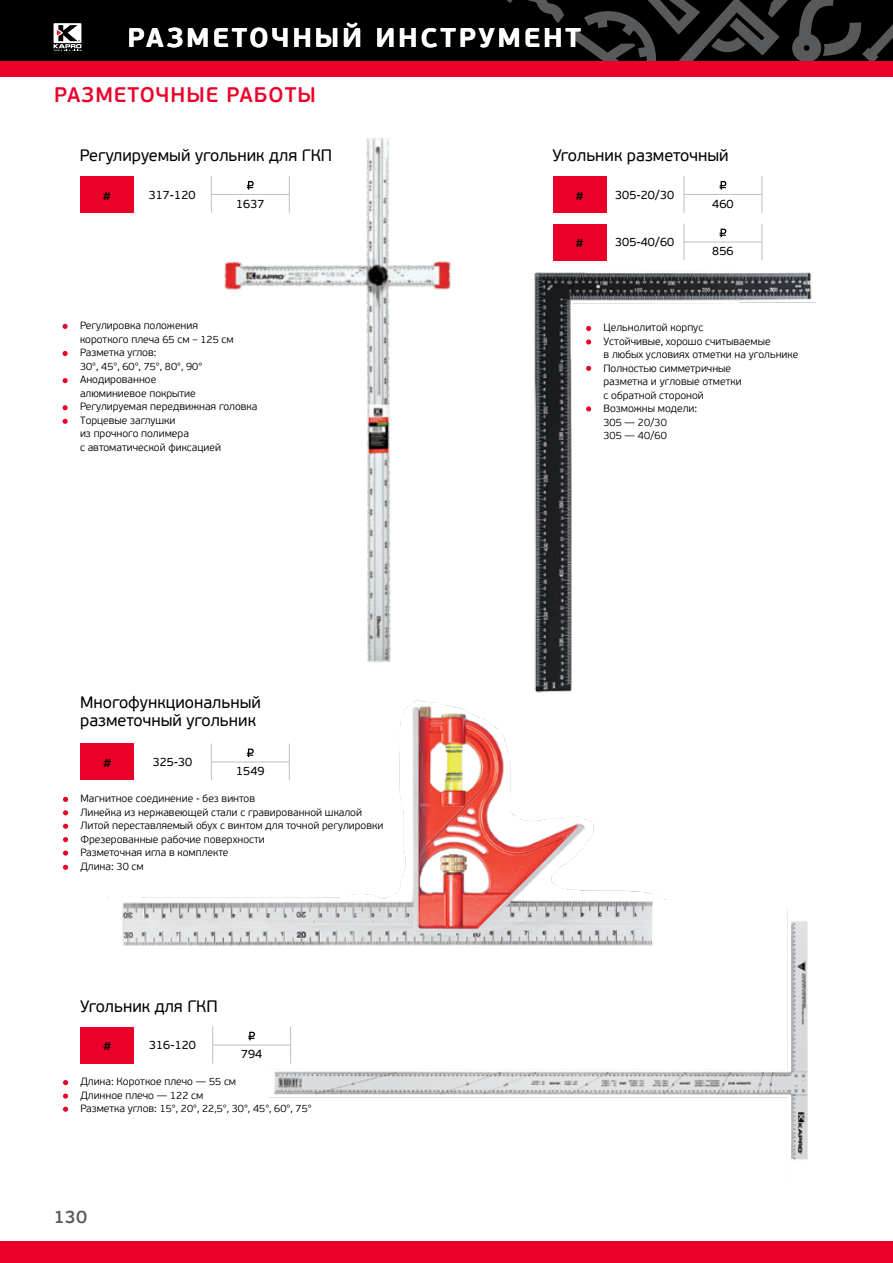
<style>
.page{position:relative;width:893px;height:1263px;background:#fff}
.page>*{position:absolute;margin:0;border:0;box-sizing:border-box;transform-origin:0 0}
.t1{font:700 27px "PF Beau Sans Pro";letter-spacing:.1em;color:#fff}
.t2{font:600 21px "PF Beau Sans Pro";letter-spacing:.05em;color:#eb0029}
.t3{font:600 18px "PF Beau Sans Pro";color:#58595b}
.t4{font:16.5px/18px "PF Beau Sans Pro";color:#000}
.t5{font:700 13.5px "PF Beau Sans Pro";color:#000}
.t6{font:12px "PF Beau Sans Pro";color:#000}
.t7{font:300 10.5px/13.5px "PF Beau Sans Pro";color:#000}
</style>
<div class="page">
<div style="left:0;top:1242px;width:893px;height:21px;background:#eb0029"></div>
<div style="left:0;top:0;width:893px;height:62px;background:#000"></div>
<div style="left:54px;top:23px;width:27px;height:20px;background:#fff"></div>
<svg style="left:54px;top:25px;width:29px;height:26px"></svg>
<svg style="left:506px;top:0;width:58px;height:23px"></svg>
<svg style="left:570px;top:0;width:323px;height:61px"></svg>
<div style="left:0;top:61px;width:893px;height:16px;background:#eb0029"></div>
<img style="left:534px;top:272px;width:281px;height:421px">
<img style="left:268px;top:909px;width:540px;height:251px">
<img style="left:224px;top:138px;width:227px;height:525px">
<img style="left:107px;top:699px;width:563px;height:258px">
<div style="left:553px;top:176px;width:53px;height:37px;background:#eb0029"></div>
<div style="left:553px;top:224px;width:53px;height:36px;background:#eb0029"></div>
<div style="left:80px;top:176px;width:54px;height:37px;background:#eb0029"></div>
<div style="left:81px;top:743px;width:53px;height:37px;background:#eb0029"></div>
<div style="left:81px;top:1027px;width:53px;height:36px;background:#eb0029"></div>
<svg style="left:247px;top:181px;width:7px;height:9px"></svg>
<svg style="left:247px;top:748px;width:7px;height:9px"></svg>
<svg style="left:720px;top:181px;width:6px;height:9px"></svg>
<svg style="left:248px;top:1032px;width:7px;height:8px"></svg>
<svg style="left:720px;top:229px;width:6px;height:8px"></svg>
<hr style="left:211px;top:194px;width:78px;height:1px;background:#bcbec0">
<hr style="left:211px;top:176px;width:1px;height:37px;background:#bcbec0">
<hr style="left:289px;top:176px;width:1px;height:37px;background:#bcbec0">
<hr style="left:211px;top:762px;width:78px;height:1px;background:#bcbec0">
<hr style="left:211px;top:743px;width:1px;height:37px;background:#bcbec0">
<hr style="left:289px;top:743px;width:1px;height:37px;background:#bcbec0">
<hr style="left:684px;top:194px;width:78px;height:1px;background:#bcbec0">
<hr style="left:684px;top:176px;width:1px;height:37px;background:#bcbec0">
<hr style="left:762px;top:176px;width:1px;height:37px;background:#bcbec0">
<hr style="left:213px;top:1045px;width:78px;height:1px;background:#bcbec0">
<hr style="left:212px;top:1027px;width:1px;height:36px;background:#bcbec0">
<hr style="left:290px;top:1027px;width:1px;height:36px;background:#bcbec0">
<hr style="left:684px;top:242px;width:78px;height:1px;background:#bcbec0">
<hr style="left:684px;top:224px;width:1px;height:36px;background:#bcbec0">
<hr style="left:762px;top:224px;width:1px;height:36px;background:#bcbec0">
<svg style="left:586px;top:326px;width:5px;height:5px"></svg>
<svg style="left:63px;top:324px;width:5px;height:5px"></svg>
<svg style="left:63px;top:405px;width:5px;height:5px"></svg>
<svg style="left:586px;top:339px;width:5px;height:6px"></svg>
<svg style="left:586px;top:366px;width:5px;height:5px"></svg>
<svg style="left:586px;top:406px;width:5px;height:5px"></svg>
<svg style="left:63px;top:419px;width:5px;height:5px"></svg>
<svg style="left:63px;top:378px;width:5px;height:5px"></svg>
<svg style="left:63px;top:351px;width:5px;height:5px"></svg>
<svg style="left:63px;top:797px;width:5px;height:5px"></svg>
<svg style="left:63px;top:824px;width:5px;height:5px"></svg>
<svg style="left:63px;top:1080px;width:5px;height:5px"></svg>
<svg style="left:63px;top:810px;width:5px;height:5px"></svg>
<svg style="left:63px;top:837px;width:5px;height:5px"></svg>
<svg style="left:63px;top:850px;width:5px;height:5px"></svg>
<svg style="left:63px;top:865px;width:5px;height:5px"></svg>
<svg style="left:63px;top:1093px;width:5px;height:5px"></svg>
<svg style="left:63px;top:1107px;width:5px;height:5px"></svg>
<h1 class="t1" style="left:128px;top:21px;width:455px">РАЗМЕТОЧНЫЙ ИНСТРУМЕНТ</h1>
<h2 class="t2" style="left:54px;top:82px;width:263px">РАЗМЕТОЧНЫЕ РАБОТЫ</h2>
<h3 class="t4" style="left:80px;top:147px;width:254px">Регулируемый угольник для ГКП</h3>
<h3 class="t4" style="left:552px;top:147px;width:178px">Угольник разметочный</h3>
<p class="t5" style="left:103px;top:187px;width:10px">#</p>
<p class="t6" style="left:149px;top:188px;width:48px">317-120</p>
<p class="t6" style="left:236px;top:197px;width:30px">1637</p>
<p class="t7" style="left:80px;top:319px;width:179px">Регулировка положения<br>короткого плеча 65 см – 125 см<br>Разметка углов:<br>30°, 45°, 60°, 75°, 80°, 90°<br>Анодированное<br>алюминиевое покрытие<br>Регулируемая передвижная головка<br>Tорцевые заглушки<br>из прочного полимера<br>с автоматической фиксацией</p>
<h3 class="t4" style="left:80px;top:693px;width:182px">Многофункциональный разметочный угольник</h3>
<p class="t5" style="left:103px;top:754px;width:10px">#</p>
<p class="t6" style="left:153px;top:755px;width:41px">325-30</p>
<p class="t6" style="left:236px;top:764px;width:30px">1549</p>
<p class="t7" style="left:80px;top:792px;width:304px">Магнитное соединение - без винтов<br>Линейка из нержавеющей стали с гравированной шкалой Литой переставляемый обух с винтом для точной регулировки Фрезерованные рабочие поверхности<br>Разметочная игла в комплекте<br>Длина: 30 см</p>
<h3 class="t4" style="left:80px;top:998px;width:139px">Угольник для ГКП</h3>
<p class="t5" style="left:103px;top:1037px;width:10px">#</p>
<p class="t6" style="left:149px;top:1038px;width:48px">316-120</p>
<p class="t6" style="left:241px;top:1047px;width:23px">794</p>
<p class="t7" style="left:80px;top:1075px;width:233px">Длина: Короткое плечо — 55 см<br>Длинное плечо — 122 см<br>Разметка углов: 15°, 20°, 22,5°, 30°, 45°, 60°, 75°</p>
<h3 class="t3" style="left:54px;top:1206px;width:35px">130</h3>
<p class="t5" style="left:575px;top:187px;width:10px">#</p>
<p class="t5" style="left:575px;top:234px;width:10px">#</p>
<p class="t6" style="left:615px;top:188px;width:61px">305-20/30</p>
<p class="t6" style="left:615px;top:235px;width:61px">305-40/60</p>
<p class="t6" style="left:712px;top:197px;width:23px">460</p>
<p class="t6" style="left:712px;top:244px;width:23px">856</p>
<p class="t7" style="left:603px;top:321px;width:196px">Цельнолитой корпус<br>Устойчивые, хорошо считываемые<br>в любых условиях отметки на угольнике<br>Полностью симметричные<br>разметка и угловые отметки<br>с обратной стороной<br>Возможны модели:<br>305 — 20/30<br>305 — 40/60</p>
</div>
